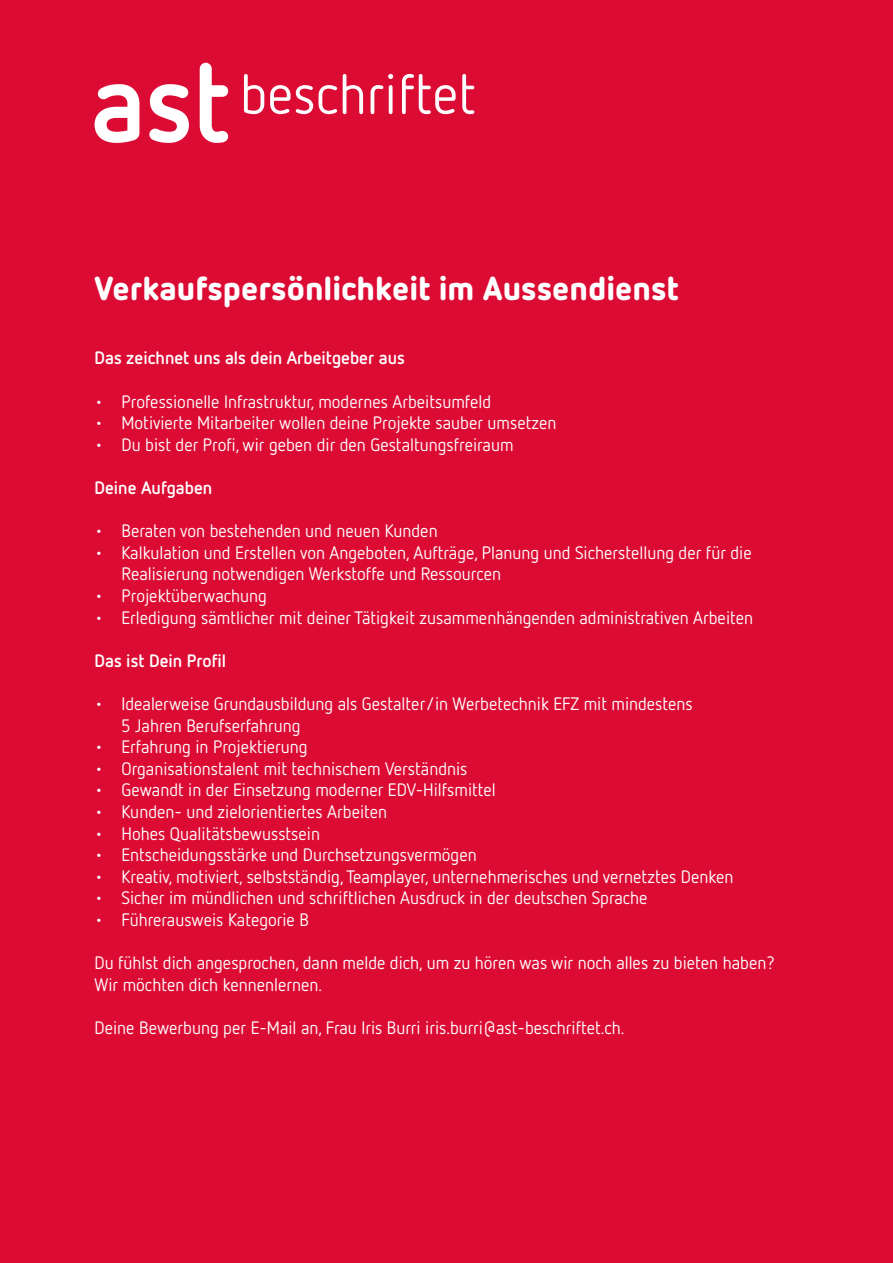
<style>
.page{position:relative;width:893px;height:1263px;background:#db0b34}
.page>*{position:absolute;margin:0;border:0;box-sizing:border-box;transform-origin:0 0}
.t1{font:900 33px "Netto OT";color:#fff}
.t2{font:18px/21.6px "Netto OT";color:#fff}
.t3{font:700 18px "Netto OT";color:#fff}
</style>
<div class="page">
<svg style="left:95px;top:84px;width:44px;height:59px"></svg>
<svg style="left:149px;top:84px;width:40px;height:59px"></svg>
<svg style="left:200px;top:63px;width:28px;height:80px"></svg>
<svg style="left:244px;top:74px;width:20px;height:40px"></svg>
<svg style="left:270px;top:85px;width:20px;height:29px"></svg>
<svg style="left:296px;top:85px;width:17px;height:29px"></svg>
<svg style="left:319px;top:85px;width:18px;height:29px"></svg>
<svg style="left:343px;top:74px;width:20px;height:40px"></svg>
<svg style="left:371px;top:74px;width:22px;height:40px"></svg>
<svg style="left:402px;top:74px;width:54px;height:40px"></svg>
<svg style="left:462px;top:74px;width:12px;height:40px"></svg>
<h1 class="t1" style="left:94px;top:266px;width:586px">Verkaufspersönlichkeit im Aussendienst</h1>
<p class="t3" style="left:94px;top:347px;width:312px">Das zeichnet uns als dein Arbeitgeber aus</p>
<p class="t2" style="left:94px;top:390px;width:398px">• Professionelle Infrastruktur, modernes Arbeitsumfeld</p>
<p class="t2" style="left:94px;top:412px;width:464px">• Motivierte Mitarbeiter wollen deine Projekte sauber umsetzen</p>
<p class="t2" style="left:94px;top:433px;width:421px">• Du bist der Profi, wir geben dir den Gestaltungsfreiraum</p>
<p class="t3" style="left:94px;top:476px;width:119px">Deine Aufgaben</p>
<p class="t2" style="left:94px;top:520px;width:345px">• Beraten von bestehenden und neuen Kunden</p>
<p class="t2" style="left:122px;top:541px;width:632px;text-indent:-27px">• Kalkulation und Erstellen von Angeboten, Aufträge, Planung und Sicherstellung der für die<br>Realisierung notwendigen Werkstoffe und Ressourcen</p>
<p class="t2" style="left:94px;top:584px;width:174px">• Projektüberwachung</p>
<p class="t2" style="left:94px;top:606px;width:660px">• Erledigung sämtlicher mit deiner Tätigkeit zusammenhängenden administrativen Arbeiten</p>
<p class="t3" style="left:94px;top:649px;width:133px">Das ist Dein Profil</p>
<p class="t2" style="left:122px;top:692px;width:573px;text-indent:-27px">• Idealerweise Grundausbildung als Gestalter/in Werbetechnik EFZ mit mindestens<br>5 Jahren Berufserfahrung</p>
<p class="t2" style="left:94px;top:736px;width:215px">• Erfahrung in Projektierung</p>
<p class="t2" style="left:94px;top:757px;width:374px">• Organisationstalent mit technischem Verständnis</p>
<p class="t2" style="left:94px;top:779px;width:403px">• Gewandt in der Einsetzung moderner EDV-Hilfsmittel</p>
<p class="t2" style="left:94px;top:800px;width:294px">• Kunden- und zielorientiertes Arbeiten</p>
<p class="t2" style="left:94px;top:822px;width:227px">• Hohes Qualitätsbewusstsein</p>
<p class="t2" style="left:94px;top:844px;width:384px">• Entscheidungsstärke und Durchsetzungsvermögen</p>
<p class="t2" style="left:94px;top:865px;width:641px">• Kreativ, motiviert, selbstständig, Teamplayer, unternehmerisches und vernetztes Denken</p>
<p class="t2" style="left:94px;top:887px;width:555px">• Sicher im mündlichen und schriftlichen Ausdruck in der deutschen Sprache</p>
<p class="t2" style="left:94px;top:908px;width:216px">• Führerausweis Kategorie B</p>
<p class="t2" style="left:94px;top:952px;width:682px">Du fühlst dich angesprochen, dann melde dich, um zu hören was wir noch alles zu bieten haben?<br>Wir möchten dich kennenlernen.</p>
<p class="t2" style="left:94px;top:1016px;width:531px">Deine Bewerbung per E-Mail an, Frau Iris Burri iris.burri@ast-beschriftet.ch.</p>
</div>
